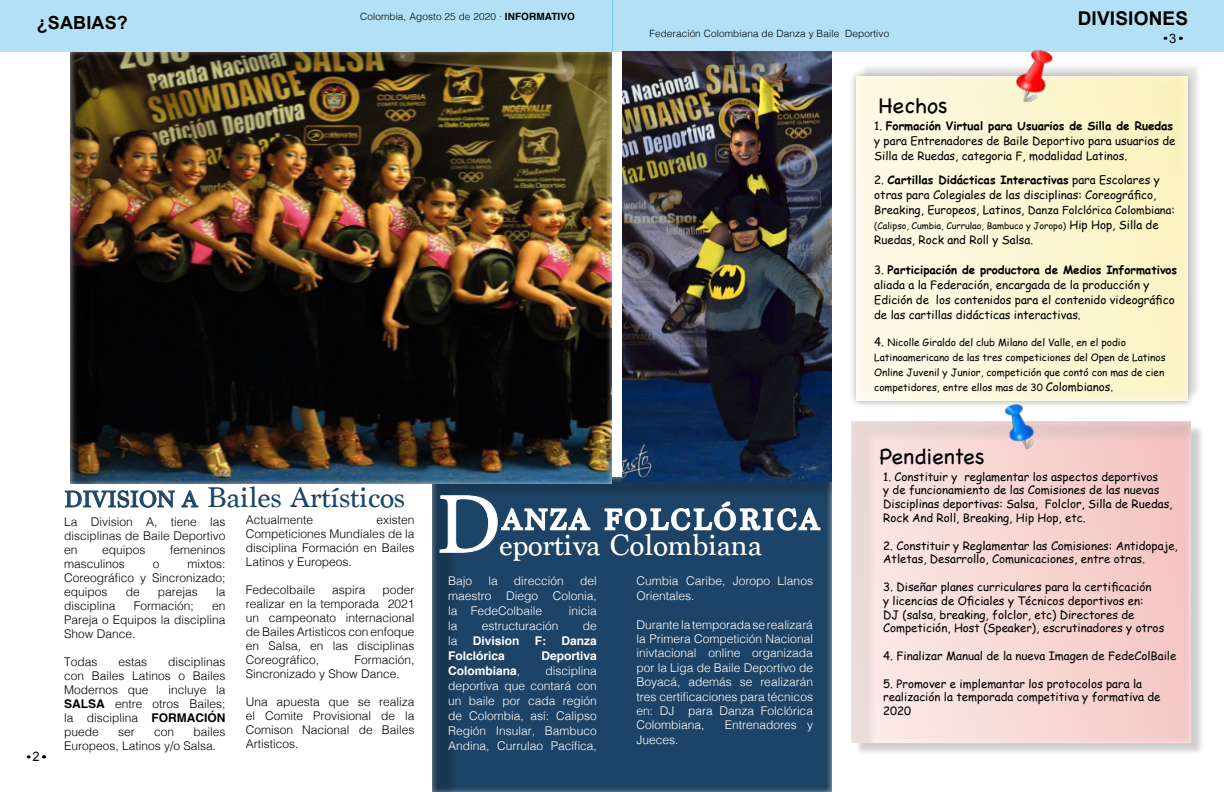
<style>
.page{position:relative;width:1224px;height:792px;background:#fff}
.page>*{position:absolute;margin:0;border:0;box-sizing:border-box;transform-origin:0 0}
.t1{font:87px "Minion Pro";color:#fff}
.t2{font:31px "Marion";color:#fff}
.t3{font:30px "Marion";color:#1d4466}
.t4{font:30px "Marion";letter-spacing:.1em;color:#fff}
.t5{font:22px "Chalkboard";color:#000}
.t6{font:700 19px "Arial";letter-spacing:.01em;color:#000}
.t7{font:700 18px "Arial";letter-spacing:.01em;color:#000}
.t8{font:13px "Arial";color:#000}
.t9{font:300 12px/14px "Helvetica";color:#000;text-align:justify}
.t10{font:300 12px/15px "Helvetica";color:#fff;text-align:justify}
.t11{font:700 12px "Helvetica";color:#fff}
.t12{font:11.5px/13.8px "Comic Sans MS";color:#000}
.t13{font:10px/15px "Comic Sans MS";color:#000}
.t14{font:300 10px "Helvetica";letter-spacing:.01em;color:#000}
.t15{font:9px "Comic Sans MS";color:#000}
.s1{font-weight:700}
.s2{font-size:11px}
.s3{font-size:11.5px}
.s4{font-size:24px}
.s5{font-weight:300}
</style>
<div class="page">
<div style="left:0;top:0;width:612px;height:51px;background:#b3e0f5"></div>
<div style="left:613px;top:0;width:611px;height:51px;background:#b3e0f5"></div>
<div style="left:854px;top:424px;width:350px;height:332px;background:#000;opacity:.49"></div>
<div style="left:843px;top:415px;width:357px;height:328px;background:#000;opacity:.19"></div>
<div style="left:847px;top:69px;width:350px;height:332px;background:#000;opacity:.75"></div>
<img style="left:972px;top:50px;width:126px;height:87px">
<img style="left:968px;top:379px;width:106px;height:104px">
<div style="left:423px;top:470px;width:417px;height:322px;background:#000;opacity:.19"></div>
<svg style="left:65px;top:490px;width:110px;height:18px"></svg>
<svg style="left:182px;top:490px;width:16px;height:17px"></svg>
<div style="left:71px;top:52px;width:541px;height:431px;background:#000;opacity:.19"></div>
<svg style="left:603px;top:500px;width:219px;height:32px"></svg>
<img style="left:623px;top:52px;width:209px;height:430px">
<svg style="left:440px;top:495px;width:151px;height:58px;background:#3c5d79"></svg>
<h3 class="t7" style="left:37px;top:10px;width:93px">¿SABIAS?</h3>
<h3 class="t6" style="left:1078px;top:6px;width:112px">DIVISIONES</h3>
<p class="t14" style="left:649px;top:25px;width:241px">Federación Colombiana de Danza y Baile Deportivo</p>
<p class="t8" style="left:1169px;top:30px;width:9px">3</p>
<p class="t14" style="left:360px;top:8px;width:216px">Colombia, Agosto 25 de 2020 · <span class="s1">INFORMATIVO</span></p>
<h3 class="t5" style="left:879px;top:92px;width:70px">Hechos</h3>
<p class="t12" style="left:874px;top:118px;width:303px;line-height:15px">1. <span class="s1">Formación Virtual para Usuarios de Silla de Ruedas </span>y para Entrenadores de Baile Deportivo para usuarios de<br>Silla de Ruedas, categoria F, modalidad Latinos.</p>
<p class="t12" style="left:874px;top:172px;width:302px;line-height:15px">2. <span class="s1">Cartillas Didácticas Interactivas</span> para Escolares y otras para Colegiales de las disciplinas: Coreográfico,<br>Breaking, Europeos, Latinos, <span class="s2">Danza Folclórica Colombiana</span>:</p>
<p class="t15" style="left:874px;top:219px;width:286px">(Calipso, Cumbia, Currulao, Bambuco y Joropo) <span class="s3">Hip Hop, Silla de</span></p>
<p class="t12" style="left:874px;top:232px;width:161px">Ruedas, Rock and Roll y Salsa.</p>
<p class="t12" style="left:874px;top:262px;width:305px;line-height:15px">3. <span class="s1">Participación de productora de Medios Informativos </span>aliada a la Federación, encargada de la producción y Edición de los contenidos para el contenido videográfico de las cartillas didácticas interactivas.</p>
<p class="t13" style="left:874px;top:334px;width:293px"><span class="s3">4.</span> Nicolle Giraldo del club Milano del Valle, en el podio Latinoamericano de las tres competiciones del Open de Latinos Online Juvenil y Junior, competición que contó con mas de cien competidores, entre ellos mas de 30 <span class="s3">Colombianos.</span></p>
<p class="t8" style="left:32px;top:748px;width:9px">2</p>
<p class="t3" style="left:64px;top:479px;width:342px"><span class="s4">DIVISION A</span> Bailes Artísticos</p>
<p class="t9" style="left:64px;top:514px;width:163px">La Division A, tiene las disciplinas de Baile Deportivo en</p>
<p class="t9" style="left:246px;top:512px;width:69px">Actualmente</p>
<p class="t9" style="left:246px;top:512px;width:170px;text-indent:131px">existen Competiciones Mundiales de la disciplina Formación en Bailes Latinos y Europeos.</p>
<p class="t9" style="left:246px;top:582px;width:71px">Fedecolbaile</p>
<p class="t9" style="left:332px;top:582px;width:35px">aspira</p>
<p class="t9" style="left:102px;top:542px;width:45px">equipos</p>
<p class="t9" style="left:170px;top:542px;width:57px">femeninos</p>
<p class="t9" style="left:64px;top:556px;width:62px">masculinos</p>
<p class="t9" style="left:153px;top:556px;width:8px">o</p>
<p class="t9" style="left:64px;top:556px;width:163px;text-indent:124px">mixtos:<br>Coreográfico y Sincronizado; equipos</p>
<p class="t9" style="left:246px;top:582px;width:170px;text-indent:137px">poder realizar en la temporada 2021 un campeonato internacional de Bailes Artisticos con enfoque en Salsa, en las disciplinas Coreográfico,</p>
<p class="t9" style="left:126px;top:584px;width:16px">de</p>
<p class="t9" style="left:158px;top:584px;width:42px">parejas</p>
<p class="t9" style="left:216px;top:584px;width:11px">la</p>
<p class="t9" style="left:64px;top:598px;width:53px">disciplina</p>
<p class="t9" style="left:134px;top:598px;width:62px">Formación;</p>
<p class="t9" style="left:64px;top:598px;width:163px;text-indent:148px">en Pareja o Equipos la disciplina Show Dance.</p>
<p class="t9" style="left:64px;top:654px;width:35px">Todas</p>
<p class="t9" style="left:119px;top:654px;width:30px">estas</p>
<p class="t9" style="left:246px;top:652px;width:170px;text-indent:109px">Formación,<br>Sincronizado y Show Dance.</p>
<p class="t9" style="left:246px;top:694px;width:170px">Una apuesta que se realiza el Comite Provisional de la Comison Nacional de Bailes Artisticos.</p>
<p class="t9" style="left:64px;top:654px;width:163px;text-indent:104px">disciplinas con Bailes Latinos o Bailes Modernos que</p>
<p class="t9" style="left:64px;top:682px;width:163px;text-indent:104px">incluye la <span class="s1">SALSA</span> entre otros Bailes; la disciplina <span class="s1">FORMACIÓN </span>puede</p>
<p class="t9" style="left:64px;top:724px;width:163px;text-indent:130px">bailes<br>Europeos, Latinos y/o Salsa.</p>
<p class="t9" style="left:118px;top:724px;width:18px">ser</p>
<p class="t9" style="left:154px;top:724px;width:22px">con</p>
<p class="t1" style="left:437px;top:466px;width:65px">D</p>
<p class="t4" style="left:502px;top:502px;width:319px">ANZA FOLCLÓRICA</p>
<p class="t2" style="left:499px;top:527px;width:264px">eportiva Colombiana</p>
<p class="t10" style="left:448px;top:572px;width:150px;text-indent:132px">del maestro Diego Colonia, la FedeColbaile</p>
<p class="t10" style="left:448px;top:572px;width:26px">Bajo</p>
<p class="t10" style="left:488px;top:572px;width:11px">la</p>
<p class="t10" style="left:514px;top:572px;width:52px">dirección</p>
<p class="t10" style="left:569px;top:602px;width:30px">inicia</p>
<p class="t10" style="left:448px;top:617px;width:11px">la</p>
<p class="t10" style="left:482px;top:617px;width:78px">estructuración</p>
<p class="t10" style="left:583px;top:617px;width:16px">de</p>
<p class="t10" style="left:448px;top:632px;width:11px">la</p>
<p class="t11" style="left:473px;top:631px;width:48px">Division</p>
<p class="t11" style="left:535px;top:631px;width:13px">F:</p>
<p class="t11" style="left:562px;top:631px;width:37px">Danza</p>
<p class="t11" style="left:448px;top:646px;width:58px">Folclórica</p>
<p class="t11" style="left:542px;top:646px;width:57px">Deportiva</p>
<p class="t11" style="left:448px;top:661px;width:74px">Colombiana<span class="s5">,</span></p>
<p class="t10" style="left:448px;top:662px;width:150px;text-indent:97px">disciplina deportiva que contará con un baile por cada región de Colombia, así: Calipso Región Insular, Bambuco Andina, Currulao Pacífica,</p>
<p class="t10" style="left:637px;top:572px;width:178px">Cumbia Caribe, Joropo Llanos<br>Orientales.</p>
<p class="t10" style="left:637px;top:616px;width:178px;line-height:14.4px">Durante la temporada se realizará la Primera Competición Nacional inivtacional online organizada por la Liga de Baile Deportivo de Boyacá, además se realizarán tres certificaciones para técnicos en: DJ para Danza Folclórica Colombiana,</p>
<p class="t10" style="left:725px;top:717px;width:90px">Entrenadores y</p>
<p class="t10" style="left:637px;top:731px;width:44px">Jueces.</p>
<h3 class="t5" style="left:879px;top:443px;width:107px">Pendientes</h3>
<p class="t12" style="left:883px;top:469px;width:291px">1. Constituir y reglamentar los aspectos deportivos<br>y de funcionamiento de las Comisiones de las nuevas Disciplinas deportivas: Salsa, Folclor, Silla de Ruedas, Rock And Roll, Breaking, Hip Hop, etc.</p>
<p class="t12" style="left:883px;top:538px;width:296px">2. Constituir y Reglamentar las Comisiones: Antidopaje,<br>Atletas, Desarrollo, Comunicaciones, entre otras.</p>
<p class="t12" style="left:883px;top:580px;width:283px">3. Diseñar planes curriculares para la certificación<br>y licencias de Oficiales y Técnicos deportivos en:<br>DJ (salsa, breaking, folclor, etc) Directores de Competición, Host (Speaker), escrutinadores y otros</p>
<p class="t12" style="left:883px;top:649px;width:295px">4. Finalizar Manual de la nueva Imagen de FedeColBaile</p>
<p class="t12" style="left:883px;top:676px;width:279px">5. Promover e implemantar los protocolos para la realización la temporada competitiva y formativa de<br>2020</p>
</div>
